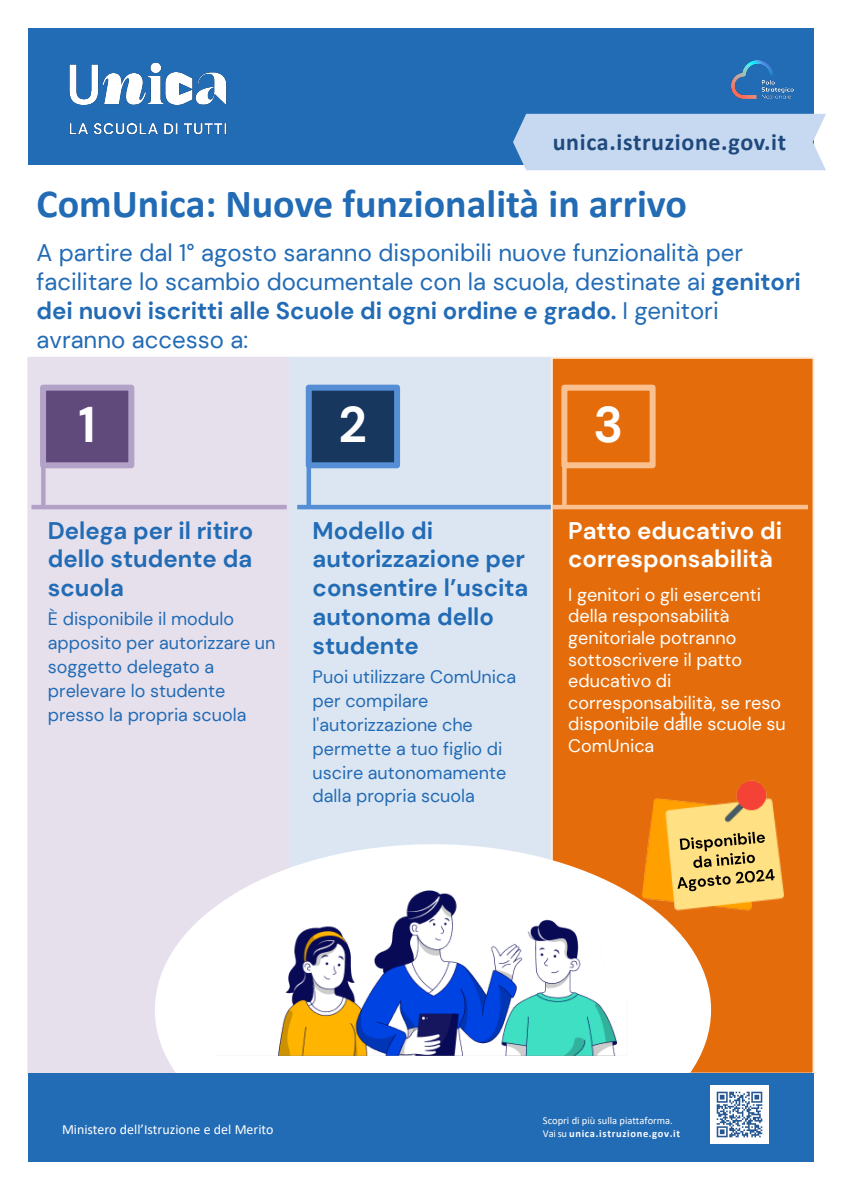
<style>
.page{position:relative;width:842px;height:1191px;background:#fff}
.page>*{position:absolute;margin:0;border:0;box-sizing:border-box;transform-origin:0 0}
.t1{font:700 50px "DM Sans";color:#fff}
.t2{font:700 40px "Calibri";color:#226bb5}
.t3{font:24px/28.8px "DM Sans";color:#226bb5}
.t4{font:700 24px/28.8px "DM Sans";color:#226bb5;text-align:justify}
.t5{font:700 24px/28.8px "DM Sans";color:#fff}
.t6{font:700 24px "Calibri";letter-spacing:.025em;color:#1f497d}
.t7{font:18px/24px "DM Sans";color:#226bb5}
.t8{font:18px/21.6px "DM Sans";color:#fff}
.t9{font:18px "Calibri";color:#fff}
.t10{font:14px "Calibri";color:#fff}
.t11{font:10.5px "Calibri";color:#fff}
.Slide{font:700 10.5px "Calibri";letter-spacing:.065em;color:#fff}
.s1{font-weight:700}
.s2{font-weight:400}
</style>
<div class="page">
<div style="left:28px;top:28px;width:786px;height:137px;background:#226bb5"></div>
<div style="left:513px;top:114px;width:313px;height:56px;background:#c6d9f1"></div>
<img style="left:69px;top:62px;width:158px;height:72px">
<div style="left:27px;top:357px;width:264px;height:718px;background:#e6e0ec"></div>
<div style="left:41px;top:388px;width:5px;height:121px;background:#b3a2c7"></div>
<hr style="left:31px;top:505px;width:256px;height:4px;background:#b3a2c7">
<div style="left:43px;top:388px;width:88px;height:77px;background:#604a7b"></div>
<div style="left:40px;top:385px;width:94px;height:83px;border:6px solid #b3a2c7"></div>
<div style="left:289px;top:357px;width:264px;height:718px;background:#dce6f2"></div>
<hr style="left:307px;top:388px;width:4px;height:117px;background:#558ed5">
<hr style="left:297px;top:505px;width:255px;height:4px;background:#558ed5">
<div style="left:309px;top:388px;width:88px;height:77px;background:#17375e"></div>
<div style="left:306px;top:385px;width:94px;height:83px;border:6px solid #558ed5"></div>
<div style="left:551px;top:357px;width:264px;height:718px;background:#e46c0a;border:2px solid #fdeada"></div>
<div style="left:561px;top:385px;width:95px;height:83px;border:6px solid #fac090"></div>
<div style="left:562px;top:388px;width:5px;height:117px;background:#fac090"></div>
<hr style="left:553px;top:505px;width:255px;height:4px;background:#fac090">
<img style="left:730px;top:780px;width:53px;height:131px">
<svg style="left:730px;top:832px;width:45px;height:59px;background:#d0b76a"></svg>
<div style="left:28px;top:1074px;width:786px;height:88px;background:#226bb5"></div>
<img style="left:730px;top:1086px;width:38px;height:58px">
<img style="left:105px;top:768px;width:625px;height:376px">
<img style="left:732px;top:61px;width:62px;height:38px">
<p class="t6" style="left:553px;top:125px;width:235px">unica.istruzione.gov.it</p>
<p class="t2" style="left:37px;top:175px;width:652px">ComUnica: Nuove funzionalità in arrivo</p>
<p class="t3" style="left:37px;top:238px;width:766px">A partire dal 1° agosto saranno disponibili nuove funzionalità per facilitare lo scambio documentale con la scuola, destinate ai <span class="s1">genitori dei nuovi iscritti alle Scuole di ogni ordine e grado.</span> I genitori avranno accesso a:</p>
<p class="t1" style="left:79px;top:393px;width:19px">1</p>
<p class="t4" style="left:48px;top:516px;width:207px">Delega per il ritiro dello studente da scuola</p>
<p class="t7" style="left:48px;top:607px;width:229px">È disponibile il modulo apposito per autorizzare un soggetto delegato a prelevare lo studente presso la propria scuola</p>
<p class="t1" style="left:339px;top:393px;width:30px">2</p>
<p class="t4" style="left:313px;top:516px;width:217px;text-align:left">Modello di autorizzazione per consentire l’uscita autonoma dello studente</p>
<p class="t7" style="left:313px;top:664px;width:205px">Puoi utilizzare ComUnica per compilare l'autorizzazione che permette a tuo figlio di uscire autonomamente dalla propria scuola</p>
<p class="t1" style="left:594px;top:393px;width:31px">3</p>
<p class="t5" style="left:568px;top:516px;width:215px">Patto educativo di corresponsabilità</p>
<p class="t8" style="left:568px;top:584px;width:219px">I genitori o gli esercenti della responsabilità genitoriale potranno sottoscrivere il patto educativo di corresponsabilità, se reso disponibile dalle scuole su<br>ComUnica</p>
<p class="t9" style="left:680px;top:703px;width:8px">t</p>
<p class="t10" style="left:62px;top:1119px;width:213px">Ministero dell’Istruzione e del Merito</p>
<p class="t11" style="left:543px;top:1113px;width:131px">Scopri di più sulla piattaforma.</p>
<p class="Slide" style="left:543px;top:1126px;width:139px"><span class="s2">Vai su</span> unica.istruzione.gov.it</p>
</div>
